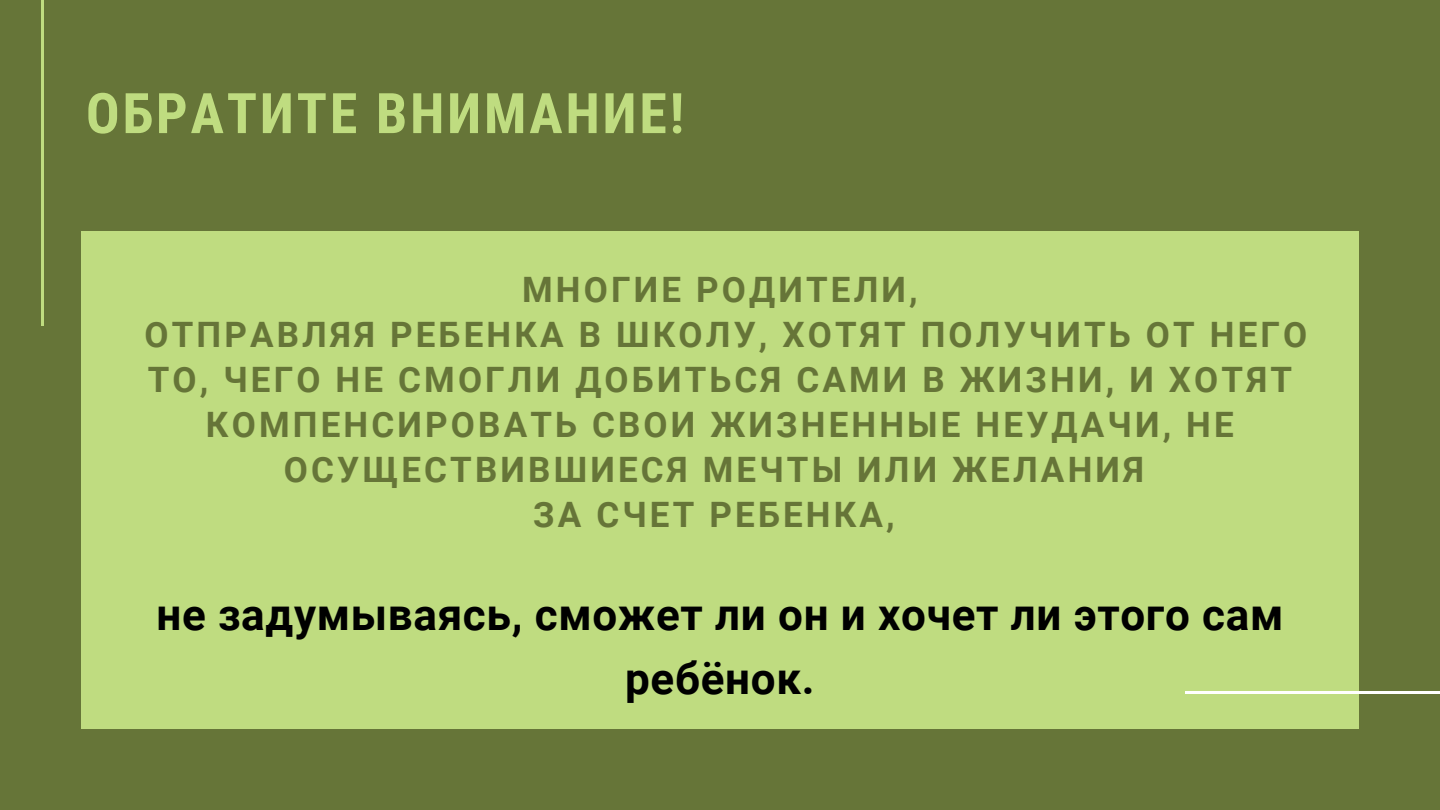
<style>
.page{position:relative;width:1440px;height:810px;background:#667538}
.page>*{position:absolute;margin:0;border:0;box-sizing:border-box;transform-origin:0 0}
.t1{font:700 56px "Roboto Condensed";letter-spacing:.05em;color:#bfdc80}
.t2{font:700 44px/63.8px "Roboto";letter-spacing:.015em;color:#000;text-align:center}
.t3{font:700 35px "Roboto";letter-spacing:.09em;color:#667538}
</style>
<div class="page">
<div style="left:81px;top:231px;width:1278px;height:498px;background:#bfdc80"></div>
<hr style="left:41px;top:0;width:3px;height:326px;background:#bfdc80">
<hr style="left:1185px;top:691px;width:255px;height:3px;background:#fff">
<p class="t1" style="left:86px;top:81px;width:600px">ОБРАТИТЕ ВНИМАНИЕ!</p>
<p class="t3" style="left:522px;top:270px;width:397px">МНОГИЕ РОДИТЕЛИ,</p>
<p class="t3" style="left:144px;top:315px;width:1164px">ОТПРАВЛЯЯ РЕБЕНКА В ШКОЛУ, ХОТЯТ ПОЛУЧИТЬ ОТ НЕГО</p>
<p class="t3" style="left:148px;top:360px;width:1146px">ТО, ЧЕГО НЕ СМОГЛИ ДОБИТЬСЯ САМИ В ЖИЗНИ, И ХОТЯТ</p>
<p class="t3" style="left:206px;top:405px;width:1029px">КОМПЕНСИРОВАТЬ СВОИ ЖИЗНЕННЫЕ НЕУДАЧИ, НЕ</p>
<p class="t3" style="left:284px;top:450px;width:862px">ОСУЩЕСТВИВШИЕСЯ МЕЧТЫ ИЛИ ЖЕЛАНИЯ</p>
<p class="t3" style="left:533px;top:495px;width:363px">ЗА СЧЕТ РЕБЕНКА,</p>
<p class="t2" style="left:156px;top:583px;width:1129px">не задумываясь, сможет ли он и хочет ли этого сам ребёнок.</p>
</div>
